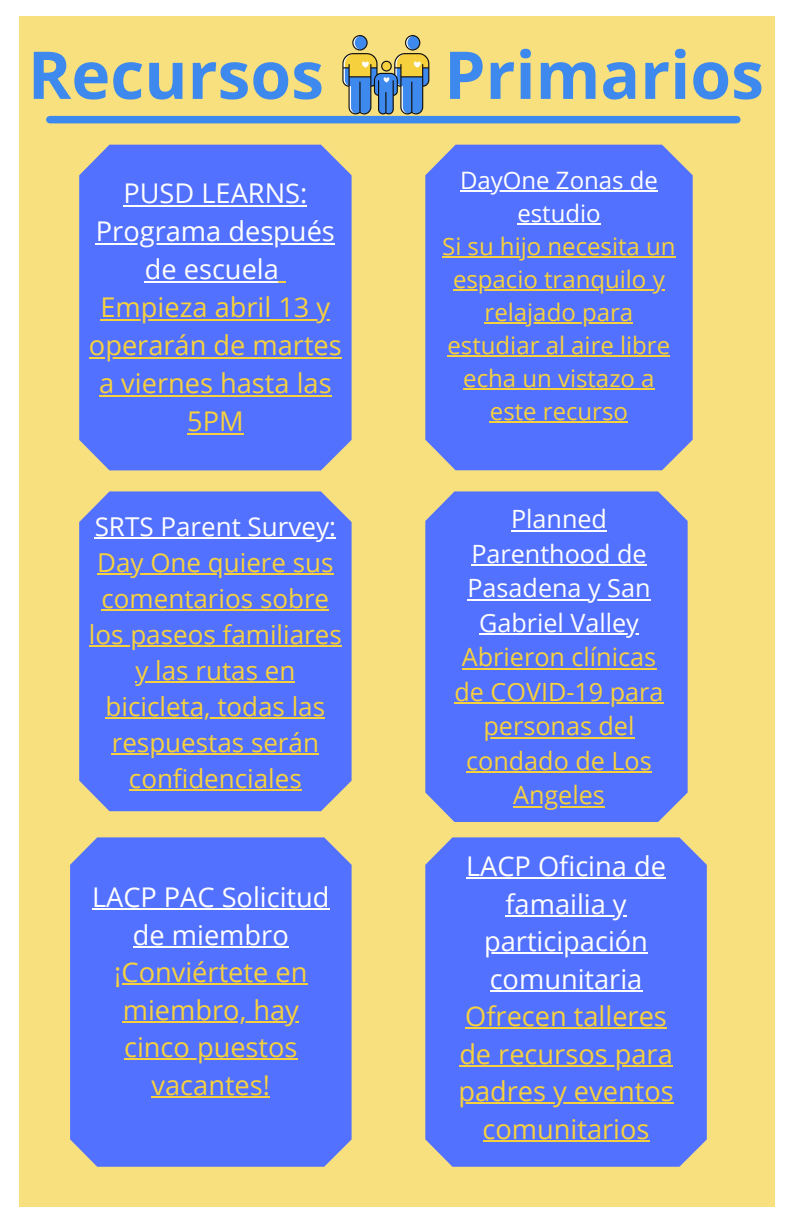
<style>
.page{position:relative;width:792px;height:1224px;background:#fff}
.page>*{position:absolute;margin:0;border:0;box-sizing:border-box;transform-origin:0 0}
.t1{font:700 66px "Open Sans";color:#3e89ed}
.t2{font:27.2px/37.6px "Open Sans";color:#f7d13d;text-align:center}
.t3{font:27.2px/37.6px "Open Sans";color:#fff;text-align:center}
.t4{font:26px/36px "Open Sans";color:#f7d13d;text-align:center}
.t5{font:26px "Open Sans";color:#fff}
.t6{font:25.2px/34.4px "Open Sans";color:#f7d13d;text-align:center}
.t7{font:25.2px/34.4px "Open Sans";color:#fff;text-align:center}
.t8{font:24px/33px "Open Sans";color:#f7d13d;text-align:center}
.t9{font:24px/33px "Open Sans";color:#fff;text-align:center}
</style>
<div class="page">
<div style="left:20px;top:16px;width:755px;height:1190px;background:#f9e07f"></div>
<div style="left:79px;top:145px;width:273px;height:325px;background:#5271ff"></div>
<hr style="left:123px;top:205px;width:184px;height:2px;background:#fff">
<hr style="left:96px;top:243px;width:239px;height:2px;background:#fff">
<hr style="left:145px;top:281px;width:134px;height:2px;background:#fff">
<svg style="left:279px;top:281px;width:7px;height:2px"></svg>
<hr style="left:101px;top:319px;width:229px;height:2px;background:#f7d13d">
<hr style="left:89px;top:357px;width:253px;height:2px;background:#f7d13d">
<hr style="left:99px;top:395px;width:233px;height:2px;background:#f7d13d">
<hr style="left:187px;top:433px;width:57px;height:2px;background:#f7d13d">
<div style="left:425px;top:145px;width:268px;height:325px;background:#5271ff"></div>
<hr style="left:460px;top:191px;width:198px;height:1px;background:#fff">
<hr style="left:517px;top:224px;width:84px;height:1px;background:#fff">
<hr style="left:442px;top:257px;width:234px;height:1px;background:#f7d13d">
<hr style="left:453px;top:290px;width:212px;height:1px;background:#f7d13d">
<hr style="left:485px;top:323px;width:148px;height:1px;background:#f7d13d">
<hr style="left:448px;top:356px;width:222px;height:1px;background:#f7d13d">
<hr style="left:463px;top:389px;width:192px;height:1px;background:#f7d13d">
<hr style="left:490px;top:422px;width:138px;height:1px;background:#f7d13d">
<div style="left:425px;top:491px;width:263px;height:331px;background:#5271ff"></div>
<hr style="left:511px;top:530px;width:96px;height:1px;background:#fff">
<hr style="left:471px;top:564px;width:176px;height:2px;background:#fff">
<hr style="left:467px;top:599px;width:184px;height:1px;background:#fff">
<hr style="left:479px;top:633px;width:160px;height:2px;background:#fff">
<hr style="left:462px;top:668px;width:194px;height:1px;background:#f7d13d">
<hr style="left:454px;top:702px;width:210px;height:2px;background:#f7d13d">
<hr style="left:484px;top:737px;width:150px;height:1px;background:#f7d13d">
<hr style="left:466px;top:771px;width:186px;height:2px;background:#f7d13d">
<hr style="left:513px;top:806px;width:92px;height:1px;background:#f7d13d">
<div style="left:70px;top:837px;width:282px;height:330px;background:#5271ff"></div>
<hr style="left:92px;top:909px;width:238px;height:1px;background:#fff">
<hr style="left:133px;top:946px;width:156px;height:2px;background:#fff">
<hr style="left:114px;top:984px;width:193px;height:1px;background:#f7d13d">
<hr style="left:123px;top:1021px;width:176px;height:2px;background:#f7d13d">
<hr style="left:124px;top:1059px;width:174px;height:1px;background:#f7d13d">
<hr style="left:152px;top:1096px;width:118px;height:2px;background:#f7d13d">
<div style="left:79px;top:491px;width:273px;height:320px;background:#5271ff"></div>
<hr style="left:95px;top:537px;width:241px;height:2px;background:#fff">
<hr style="left:97px;top:573px;width:237px;height:2px;background:#f7d13d">
<hr style="left:102px;top:609px;width:227px;height:2px;background:#f7d13d">
<hr style="left:89px;top:645px;width:253px;height:2px;background:#f7d13d">
<hr style="left:135px;top:681px;width:160px;height:2px;background:#f7d13d">
<hr style="left:106px;top:717px;width:219px;height:2px;background:#f7d13d">
<hr style="left:112px;top:753px;width:207px;height:2px;background:#f7d13d">
<hr style="left:129px;top:789px;width:173px;height:2px;background:#f7d13d">
<div style="left:50px;top:116px;width:687px;height:7px;background:#3e89ed"></div>
<svg style="left:342px;top:35px;width:87px;height:80px"></svg>
<div style="left:425px;top:837px;width:282px;height:330px;background:#5271ff"></div>
<hr style="left:466px;top:878px;width:200px;height:1px;background:#fff">
<hr style="left:505px;top:915px;width:122px;height:2px;background:#fff">
<hr style="left:484px;top:953px;width:164px;height:1px;background:#fff">
<hr style="left:490px;top:990px;width:152px;height:2px;background:#fff">
<hr style="left:465px;top:1028px;width:202px;height:1px;background:#f7d13d">
<hr style="left:459px;top:1065px;width:214px;height:2px;background:#f7d13d">
<hr style="left:458px;top:1103px;width:216px;height:1px;background:#f7d13d">
<hr style="left:483px;top:1140px;width:167px;height:2px;background:#f7d13d">
<p class="t1" style="left:28px;top:28px;width:298px">Recursos</p>
<p class="t1" style="left:444px;top:28px;width:321px">Primarios</p>
<p class="t3" style="left:96px;top:174px;width:241px">PUSD LEARNS:<br>Programa después de escuela</p>
<p class="t2" style="left:89px;top:288px;width:254px">Empieza abril 13 y operarán de martes a viernes hasta las<br>5PM</p>
<p class="t5" style="left:95px;top:508px;width:243px">SRTS Parent Survey:</p>
<p class="t4" style="left:89px;top:544px;width:254px">Day One quiere sus comentarios sobre los paseos familiares y las rutas en bicicleta, todas las respuestas serán confidenciales</p>
<p class="t3" style="left:92px;top:878px;width:239px">LACP PAC Solicitud de miembro</p>
<p class="t2" style="left:114px;top:953px;width:195px">¡Conviértete en miembro, hay cinco puestos vacantes!</p>
<p class="t9" style="left:460px;top:163px;width:199px">DayOne Zonas de estudio</p>
<p class="t8" style="left:442px;top:229px;width:235px">Si su hijo necesita un espacio tranquilo y relajado para estudiar al aire libre echa un vistazo a este recurso</p>
<p class="t7" style="left:467px;top:502px;width:185px">Planned<br>Parenthood de<br>Pasadena y San<br>Gabriel Valley</p>
<p class="t6" style="left:454px;top:640px;width:211px">Abrieron clínicas de COVID-19 para personas del condado de Los<br>Angeles</p>
<p class="t3" style="left:466px;top:847px;width:201px">LACP Oficina de famailia y participación comunitaria</p>
<p class="t2" style="left:458px;top:997px;width:217px">Ofrecen talleres de recursos para padres y eventos comunitarios</p>
</div>
